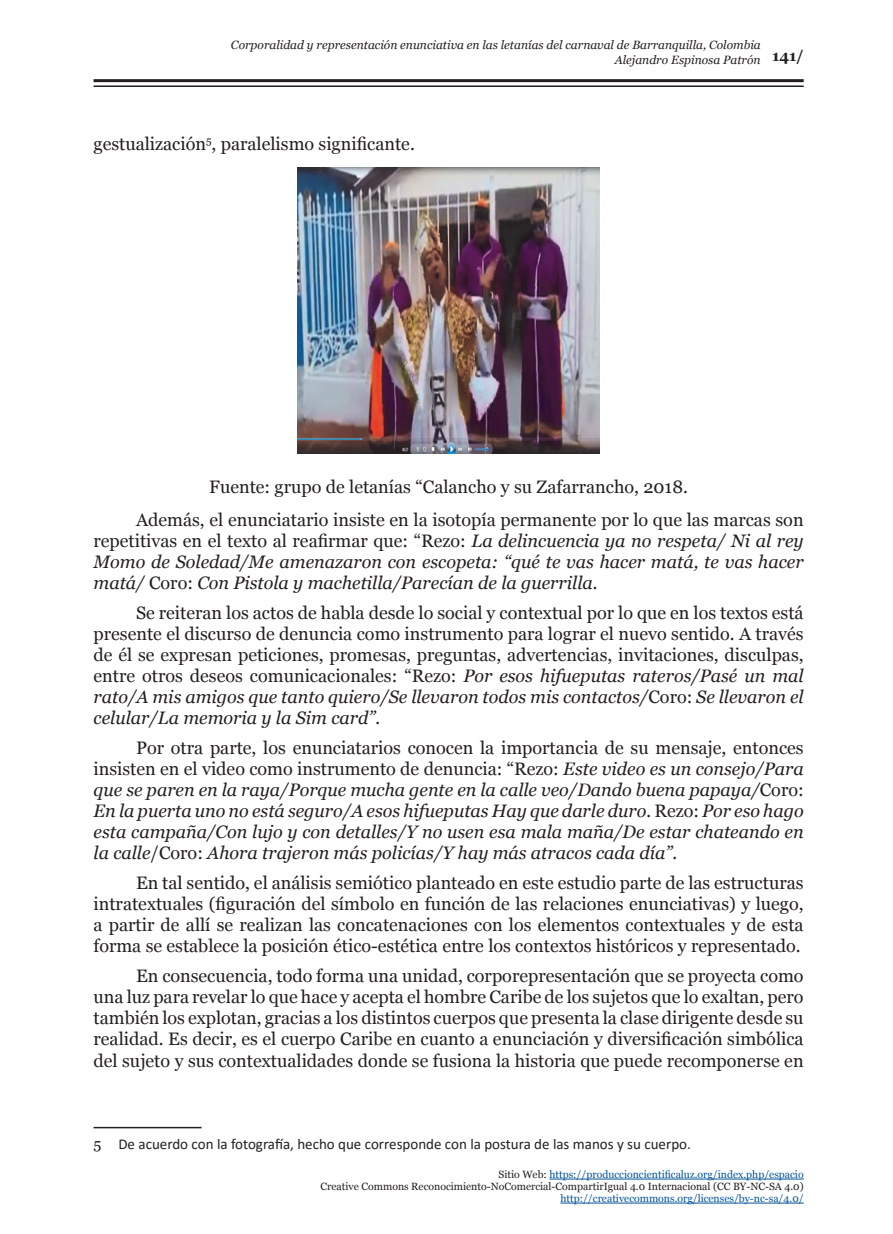
<style>
.page{position:relative;width:893px;height:1234px;background:#fff}
.page>*{position:absolute;margin:0;border:0;box-sizing:border-box;transform-origin:0 0}
.t1{font:18px/21px "Georgia";color:#231f20;text-align:justify}
.t2{font:italic 18px/21px "Georgia";color:#231f20;text-align:justify}
.t3{font:15px "Calibri";color:#231f20}
.t4{font:700 15px "Georgia";color:#231f20}
.t5{font:italic 12px/14.4px "Georgia";color:#231f20;text-align:right}
.t6{font:10.5px/12px "Georgia";color:#231f20;text-align:right}
.t7{font:10.5px "Georgia";color:#04549a}
.s1{font-style:normal}
.s2{font-style:italic}
.s3{font-family:"Georgia"}
.s4{color:#04549a}
</style>
<div class="page">
<hr style="left:94px;top:79px;width:710px;height:3px;background:#231f20">
<hr style="left:94px;top:85px;width:710px;height:2px;background:#231f20">
<hr style="left:549px;top:1178px;width:255px;height:1px;background:#04549a">
<hr style="left:560px;top:1202px;width:244px;height:1px;background:#04549a">
<img style="left:297px;top:168px;width:303px;height:286px">
<hr style="left:94px;top:1126px;width:108px;height:2px;background:#231f20">
<p class="t5" style="left:231px;top:38px;width:531px">Corporalidad y representación enunciativa en las letanías del carnaval de Barranquilla, Colombia<br>Alejandro Espinosa Patrón</p>
<p class="t4" style="left:772px;top:46px;width:33px">141/</p>
<p class="t1" style="left:94px;top:133px;width:323px">gestualización<sup>5</sup>, paralelismo significante.</p>
<p class="t1" style="left:136px;top:470px;width:669px;line-height:33px;text-indent:73px">Fuente: grupo de letanías “Calancho y su Zafarrancho, 2018.<br>Además, el enunciatario insiste en la isotopía permanente por lo que las marcas son</p>
<p class="t2" style="left:94px;top:530px;width:712px"><span class="s1">repetitivas en el texto al reafirmar que: “Rezo:</span> La delincuencia ya no respeta/ Ni al rey Momo de Soledad/Me amenazaron con escopeta: “qué te vas hacer matá, te vas hacer matá/ <span class="s1">Coro:</span> Con Pistola y machetilla/Parecían de la guerrilla.</p>
<p class="t1" style="left:94px;top:602px;width:712px;text-indent:43px">Se reiteran los actos de habla desde lo social y contextual por lo que en los textos está presente el discurso de denuncia como instrumento para lograr el nuevo sentido. A través de él se expresan peticiones, promesas, preguntas, advertencias, invitaciones, disculpas, entre otros deseos comunicacionales: “Rezo: <span class="s2">Por esos hifueputas rateros/Pasé un mal rato/A mis amigos que tanto quiero/Se llevaron todos mis contactos/</span>Coro: <span class="s2">Se llevaron el celular/La memoria y la Sim card”.</span></p>
<p class="t2" style="left:94px;top:737px;width:712px;text-indent:43px"><span class="s1">Por otra parte, los enunciatarios conocen la importancia de su mensaje, entonces insisten en el video como instrumento de denuncia: “Rezo:</span> Este video es un consejo/Para que se paren en la raya/Porque mucha gente en la calle veo/Dando buena papaya/<span class="s1">Coro:<br></span>En la puerta uno no está seguro/A esos hifueputas Hay que darle duro. <span class="s1">Rezo:</span> Por eso hago esta campaña/Con lujo y con detalles/Y no usen esa mala maña/De estar chateando en la calle<span class="s1">/Coro:</span> Ahora trajeron más policías/Y hay más atracos cada día”.</p>
<p class="t1" style="left:94px;top:872px;width:712px;text-indent:43px">En tal sentido, el análisis semiótico planteado en este estudio parte de las estructuras intratextuales (figuración del símbolo en función de las relaciones enunciativas) y luego, a partir de allí se realizan las concatenaciones con los elementos contextuales y de esta forma se establece la posición ético-estética entre los contextos históricos y representado.</p>
<p class="t1" style="left:94px;top:965px;width:712px;text-indent:43px">En consecuencia, todo forma una unidad, corporepresentación que se proyecta como una luz para revelar lo que hace y acepta el hombre Caribe de los sujetos que lo exaltan, pero también los explotan, gracias a los distintos cuerpos que presenta la clase dirigente desde su realidad. Es decir, es el cuerpo Caribe en cuanto a enunciación y diversificación simbólica del sujeto y sus contextualidades donde se fusiona la historia que puede recomponerse en</p>
<p class="t3" style="left:94px;top:1133px;width:599px"><span class="s3">5</span> De acuerdo con la fotografía, hecho que corresponde con la postura de las manos y su cuerpo.</p>
<p class="t6" style="left:320px;top:1168px;width:485px">Sitio Web: <span class="s4">https://produccioncientificaluz.org/index.php/espacio<br></span>Creative Commons Reconocimiento-NoComercial-CompartirIgual 4.0 Internacional (CC BY-NC-SA 4.0)</p>
<p class="t7" style="left:560px;top:1191px;width:245px">http://creativecommons.org/licenses/by-nc-sa/4.0/</p>
</div>
